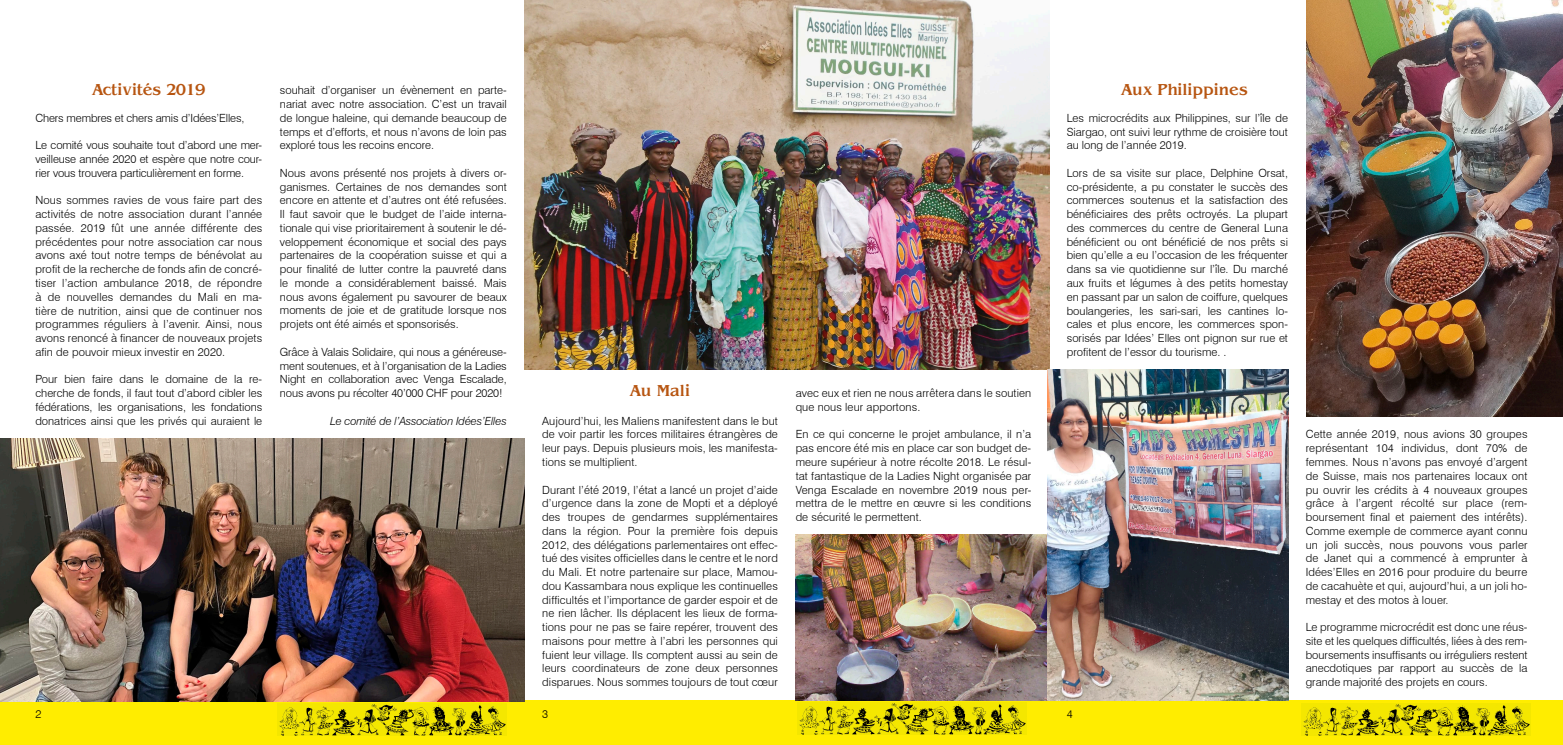
<style>
.page{position:relative;width:1563px;height:745px;background:#fff}
.page>*{position:absolute;margin:0;border:0;box-sizing:border-box;transform-origin:0 0}
.t1{font:700 16.25px "Wand SSK";color:#b75511}
.t2{font:300 11.25px/13.8px "Swiss 721 BT";color:#000;text-align:justify}
.t3{font:italic 300 11.25px "Swiss 721 BT";letter-spacing:-.01em;color:#000}
</style>
<div class="page">
<div style="left:0;top:700px;width:1563px;height:44px;background:#ffed00"></div>
<img style="left:1301px;top:703px;width:229px;height:31px">
<img style="left:797px;top:702px;width:229px;height:32px">
<img style="left:278px;top:703px;width:229px;height:31px">
<img style="left:0;top:438px;width:524px;height:263px">
<img style="left:524px;top:0;width:525px;height:369px">
<img style="left:795px;top:534px;width:252px;height:165px">
<img style="left:1047px;top:369px;width:241px;height:330px">
<img style="left:1306px;top:0;width:257px;height:416px">
<h1 class="t1" style="left:92px;top:80px;width:114px">Activités 2019</h1>
<p class="t2" style="left:35px;top:111px;width:211px">Chers membres et chers amis d’Idées’Elles,</p>
<p class="t2" style="left:35px;top:138px;width:228px">Le comité vous souhaite tout d’abord une mer&shy;veilleuse année 2020 et espère que notre cour&shy;rier vous trouvera particulièrement en forme.</p>
<p class="t2" style="left:35px;top:193px;width:228px">Nous sommes ravies de vous faire part des activités de notre association durant l’année passée. 2019 fût une année différente des précédentes pour notre association car nous avons axé tout notre temps de bénévolat au profit de la recherche de fonds afin de concré&shy;tiser l’action ambulance 2018, de répondre à de nouvelles demandes du Mali en ma&shy;tière de nutrition, ainsi que de continuer nos programmes réguliers à l’avenir. Ainsi, nous avons renoncé à financer de nouveaux projets afin de pouvoir mieux investir en 2020.</p>
<p class="t2" style="left:35px;top:372px;width:228px">Pour bien faire dans le domaine de la re&shy;cherche de fonds, il faut tout d’abord cibler les fédérations, les organisations, les fondations donatrices ainsi que les privés qui auraient le</p>
<p class="t2" style="left:280px;top:83px;width:228px">souhait d’organiser un évènement en parte&shy;nariat avec notre association. C’est un travail de longue haleine, qui demande beaucoup de temps et d’efforts, et nous n’avons de loin pas exploré tous les recoins encore.</p>
<p class="t2" style="left:280px;top:166px;width:228px">Nous avons présenté nos projets à divers or&shy;ganismes. Certaines de nos demandes sont encore en attente et d’autres ont été refusées.<br>Il faut savoir que le budget de l’aide interna&shy;tionale qui vise prioritairement à soutenir le dé&shy;veloppement économique et social des pays partenaires de la coopération suisse et qui a pour finalité de lutter contre la pauvreté dans le monde a considérablement baissé. Mais nous avons également pu savourer de beaux moments de joie et de gratitude lorsque nos projets ont été aimés et sponsorisés.</p>
<p class="t2" style="left:280px;top:344px;width:228px">Grâce à Valais Solidaire, qui nous a généreuse&shy;ment soutenues, et à l’organisation de la Ladies Night en collaboration avec Venga Escalade, nous avons pu récolter 40’000 CHF pour 2020!</p>
<p class="t3" style="left:330px;top:413px;width:178px">Le comité de l’Association Idées’Elles</p>
<h1 class="t1" style="left:630px;top:381px;width:61px">Au Mali</h1>
<p class="t2" style="left:542px;top:413px;width:237px">Aujourd’hui, les Maliens manifestent dans le but de voir partir les forces militaires étrangères de leur pays. Depuis plusieurs mois, les manifesta&shy;tions se multiplient.</p>
<p class="t2" style="left:542px;top:482px;width:237px">Durant l’été 2019, l’état a lancé un projet d’aide d’urgence dans la zone de Mopti et a déployé des troupes de gendarmes supplémentaires dans la région. Pour la première fois depuis 2012, des délégations parlementaires ont effec&shy;tué des visites officielles dans le centre et le nord du Mali. Et notre partenaire sur place, Mamou&shy;dou Kassambara nous explique les continuelles difficultés et l’importance de garder espoir et de ne rien lâcher. Ils déplacent les lieux de forma&shy;tions pour ne pas se faire repérer, trouvent des maisons pour mettre à l’abri les personnes qui fuient leur village. Ils comptent aussi au sein de leurs coordinateurs de zone deux personnes disparues. Nous sommes toujours de tout cœur</p>
<p class="t2" style="left:795px;top:386px;width:237px">avec eux et rien ne nous arrêtera dans le soutien que nous leur apportons.</p>
<p class="t2" style="left:795px;top:427px;width:237px">En ce qui concerne le projet ambulance, il n’a pas encore été mis en place car son budget de&shy;meure supérieur à notre récolte 2018. Le résul&shy;tat fantastique de la Ladies Night organisée par Venga Escalade en novembre 2019 nous per&shy;mettra de le mettre en œuvre si les conditions de sécurité le permettent.</p>
<h1 class="t1" style="left:1121px;top:81px;width:128px">Aux Philippines</h1>
<p class="t2" style="left:1067px;top:111px;width:223px">Les microcrédits aux Philippines, sur l’île de Siargao, ont suivi leur rythme de croisière tout au long de l’année 2019.</p>
<p class="t2" style="left:1067px;top:166px;width:223px">Lors de sa visite sur place, Delphine Orsat, co-présidente, a pu constater le succès des commerces soutenus et la satisfaction des bénéficiaires des prêts octroyés. La plupart des commerces du centre de General Luna bénéficient ou ont bénéficié de nos prêts si bien qu’elle a eu l’occasion de les fréquenter dans sa vie quotidienne sur l’île. Du marché aux fruits et légumes à des petits homestay en passant par un salon de coiffure, quelques boulangeries, les sari-sari, les cantines lo&shy;cales et plus encore, les commerces spon&shy;sorisés par Idées’ Elles ont pignon sur rue et profitent de l’essor du tourisme. .</p>
<p class="t2" style="left:35px;top:706px;width:7px">2</p>
<p class="t2" style="left:542px;top:706px;width:7px">3</p>
<p class="t2" style="left:1067px;top:706px;width:7px">4</p>
<p class="t2" style="left:1305px;top:427px;width:223px">Cette année 2019, nous avions 30 groupes représentant 104 individus, dont 70% de femmes. Nous n’avons pas envoyé d’argent de Suisse, mais nos partenaires locaux ont pu ouvrir les crédits à 4 nouveaux groupes grâce à l’argent récolté sur place (rem&shy;boursement final et paiement des intérêts).<br>Comme exemple de commerce ayant connu un joli succès, nous pouvons vous parler de Janet qui a commencé à emprunter à Idées’Elles en 2016 pour produire du beurre de cacahuète et qui, aujourd’hui, a un joli ho&shy;mestay et des motos à louer.</p>
<p class="t2" style="left:1305px;top:619px;width:223px">Le programme microcrédit est donc une réus&shy;site et les quelques difficultés, liées à des rem&shy;boursements insuffisants ou irréguliers restent anecdotiques par rapport au succès de la grande majorité des projets en cours.</p>
</div>
